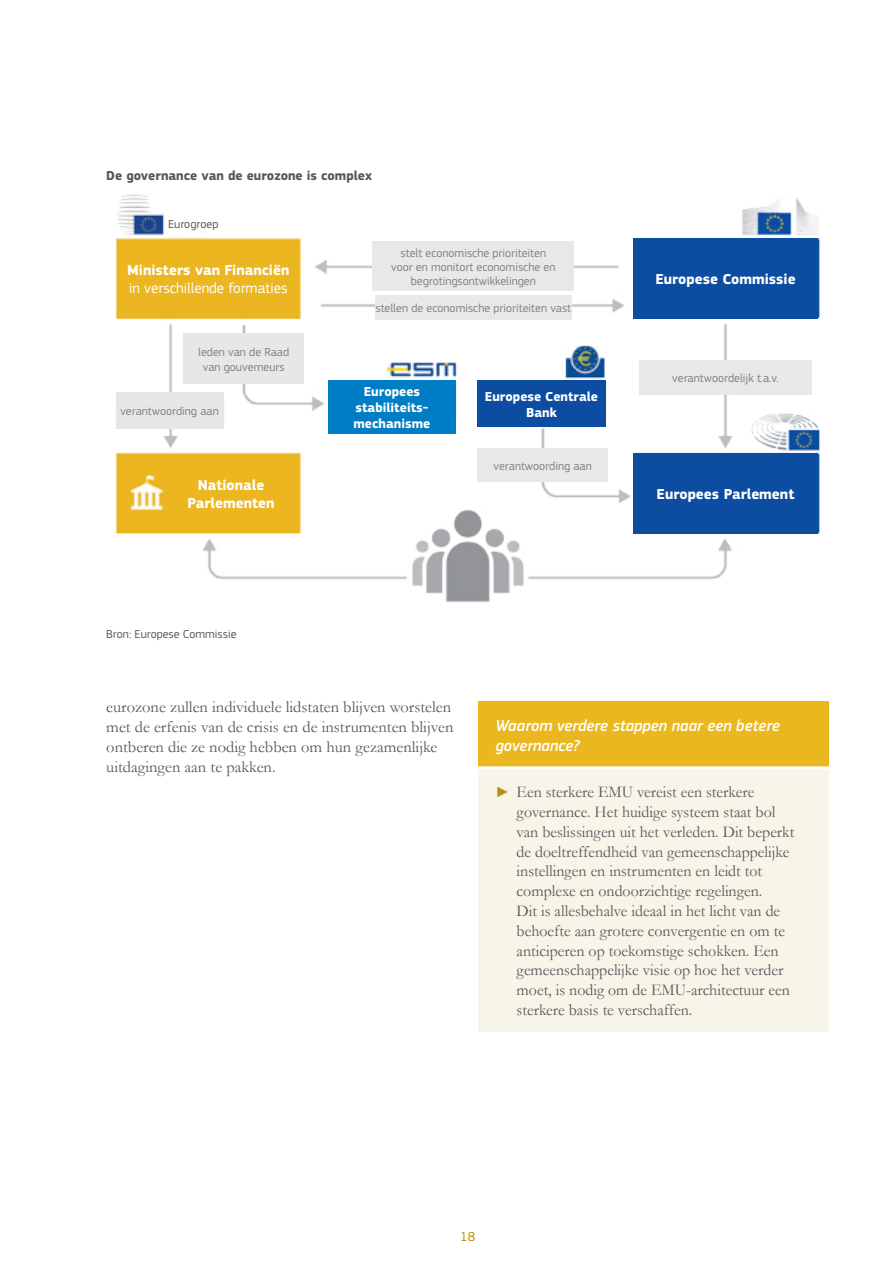
<style>
.page{position:relative;width:893px;height:1263px;background:#fff}
.page>*{position:absolute;margin:0;border:0;box-sizing:border-box;transform-origin:0 0}
.body_text{font:16.5px/19.8px "Garamond";color:#57585a;scale:.96 1}
.body_text-2{font:16.5px/19.8px "Garamond";color:#57585a}
.header_row_table{font:italic 500 16.5px/19.8px "EC Square Sans Pro";color:#fff;scale:.96 1}
.f16_2{font:700 15px/18px "EC Square Sans Pro";color:#fff;text-align:center}
.f16_3{font:15px "EC Square Sans Pro";color:#fff}
.f16_5{font:700 13.5px/16.2px "EC Square Sans Pro";color:#fff;text-align:center}
.graph_title_span{font:700 13.5px "EC Square Sans Pro";color:#57585a}
.t1{font:13.5px "EC Square Sans Pro";color:#b69019}
.f16_4{font:12px/14.4px "EC Square Sans Pro";color:#808285;text-align:center}
.source_new_style{font:12px "EC Square Sans Pro";color:#57585a}
.f16_1{font:12px "EC Square Sans Pro";color:#57585a}
.s1{font-size:15px;color:#b69019}
</style>
<div class="page">
<div style="left:478px;top:702px;width:351px;height:66px;background:#ebb71f"></div>
<div style="left:478px;top:768px;width:351px;height:264px;background:#f7f4e8"></div>
<hr style="left:478px;top:766px;width:351px;height:3px;background:#fff">
<img style="left:115px;top:195px;width:705px;height:408px">
<div style="left:633px;top:238px;width:185px;height:81px;background:#0d4da1"></div>
<div style="left:633px;top:453px;width:185px;height:80px;background:#0d4da1"></div>
<div style="left:477px;top:380px;width:129px;height:47px;background:#0d4da1"></div>
<div style="left:328px;top:380px;width:128px;height:54px;background:#007ec5"></div>
<div style="left:116px;top:393px;width:107px;height:36px;background:#e6e7e9"></div>
<div style="left:477px;top:448px;width:131px;height:34px;background:#e7e8e9"></div>
<div style="left:184px;top:333px;width:120px;height:51px;background:#e6e7e9"></div>
<div style="left:375px;top:295px;width:196px;height:24px;background:#e7e8e9"></div>
<div style="left:372px;top:242px;width:202px;height:49px;background:#e7e8e9"></div>
<div style="left:639px;top:360px;width:172px;height:34px;background:#e7e8e9"></div>
<p class="graph_title_span" style="left:106px;top:168px;width:267px">De governance van de eurozone is complex</p>
<p class="f16_1" style="left:168px;top:217px;width:52px">Eurogroep</p>
<p class="f16_2" style="left:127px;top:262px;width:164px">Ministers van Financiën</p>
<p class="f16_3" style="left:129px;top:280px;width:160px">in verschillende formaties</p>
<p class="f16_4" style="left:198px;top:345px;width:93px">leden van de Raad van gouverneurs</p>
<p class="f16_4" style="left:120px;top:404px;width:100px">verantwoording aan</p>
<p class="f16_2" style="left:187px;top:476px;width:89px">Nationale<br>Parlementen</p>
<p class="source_new_style" style="left:106px;top:627px;width:132px">Bron: Europese Commissie</p>
<p class="f16_4" style="left:391px;top:245px;width:166px">stelt economische prioriteiten voor en monitort economische en begrotingsontwikkelingen</p>
<p class="f16_4" style="left:375px;top:300px;width:197px">stellen de economische prioriteiten vast</p>
<p class="f16_5" style="left:354px;top:384px;width:78px">Europees stabiliteits&shy;mechanisme</p>
<p class="f16_5" style="left:485px;top:388px;width:115px">Europese Centrale<br>Bank</p>
<p class="f16_4" style="left:493px;top:459px;width:100px">verantwoording aan</p>
<p class="f16_2" style="left:655px;top:271px;width:142px">Europese Commissie</p>
<p class="f16_4" style="left:672px;top:370px;width:108px">verantwoordelijk t.a.v.</p>
<p class="f16_2" style="left:657px;top:485px;width:139px">Europees Parlement</p>
<p class="body_text-2" style="left:106px;top:697px;width:349px">eurozone zullen individuele lidstaten blijven worstelen met de erfenis van de crisis en de instrumenten blijven ontberen die ze nodig hebben om hun gezamenlijke uitdagingen aan te pakken.</p>
<p class="header_row_table" style="left:495px;top:716px;width:298px">Waarom verdere stappen naar een betere governance?</p>
<p class="body_text" style="left:517px;top:782px;width:291px;text-indent:-21px"><span class="s1">►</span> Een sterkere EMU vereist een sterkere governance. Het huidige systeem staat bol van beslissingen uit het verleden. Dit beperkt de doeltreffendheid van gemeenschappelijke instellingen en instrumenten en leidt tot complexe en ondoorzichtige regelingen.<br>Dit is allesbehalve ideaal in het licht van de behoefte aan grotere convergentie en om te anticiperen op toekomstige schokken. Een gemeenschappelijke visie op hoe het verder moet, is nodig om de EMU-architectuur een sterkere basis te verschaffen.</p>
<p class="t1" style="left:460px;top:1229px;width:17px">18</p>
</div>
